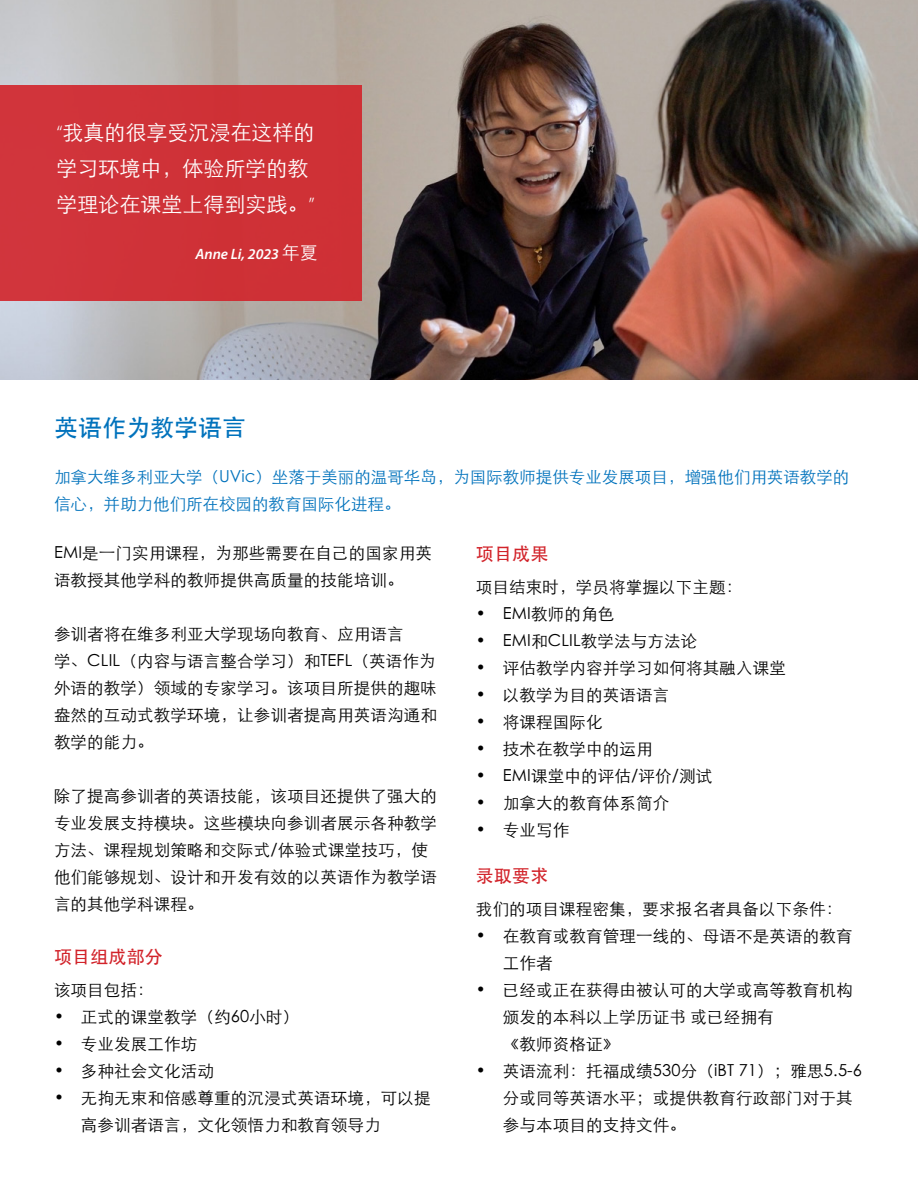
<style>
.page{position:relative;width:918px;height:1188px;background:#fff}
.page>*{position:absolute;margin:0;border:0;box-sizing:border-box;transform-origin:0 0}
.t1{font:500 24px "ST Heiti SC";color:#0072bc}
.t2{font:300 21px/36px "ST Heiti SC";color:#fff}
.t3{font:500 18px "ST Heiti SC";letter-spacing:.01em;color:#d2232a}
.t4{font:300 16.5px/27px "ST Heiti SC";letter-spacing:.01em;color:#000}
.t5{font:300 16.5px/27px "ST Heiti SC";color:#0072bc}
.t6{font:italic 600 15px "Myriad Pro";color:#fff}
.s1{font-family:"Myriad Pro"}
.s2{font-family:"ST Heiti SC";font-weight:300;font-style:normal;font-size:18px}
</style>
<div class="page">
<img style="left:0;top:0;width:918px;height:379px">
<div style="left:0;top:85px;width:362px;height:215px;background:#cf3237"></div>
<p class="t2" style="left:56px;top:112px;width:260px"><span class="s1">“</span>我真的很享受沉浸在这样的学习环境中，体验所学的教学理论在课堂上得到实践。<span class="s1">”</span></p>
<p class="t6" style="left:195px;top:245px;width:124px">Anne Li, 2023 <span class="s2">年夏</span></p>
<h1 class="t1" style="left:54px;top:414px;width:193px">英语作为教学语言</h1>
<p class="t5" style="left:54px;top:462px;width:797px">加拿大维多利亚大学（UVic）坐落于美丽的温哥华岛，为国际教师提供专业发展项目，增强他们用英语教学的信心，并助力他们所在校园的教育国际化进程。</p>
<p class="t4" style="left:54px;top:537px;width:380px">EMI是一门实用课程，为那些需要在自己的国家用英语教授其他学科的教师提供高质量的技能培训。</p>
<p class="t4" style="left:54px;top:618px;width:385px">参训者将在维多利亚大学现场向教育、应用语言<br>学、CLIL（内容与语言整合学习）和TEFL（英语作为外语的教学）领域的专家学习。该项目所提供的趣味盎然的互动式教学环境，让参训者提高用英语沟通和教学的能力。</p>
<p class="t4" style="left:54px;top:780px;width:385px">除了提高参训者的英语技能，该项目还提供了强大的专业发展支持模块。这些模块向参训者展示各种教学方法、课程规划策略和交际式/体验式课堂技巧，使他们能够规划、设计和开发有效的以英语作为教学语言的其他学科课程。</p>
<p class="t3" style="left:54px;top:947px;width:110px">项目组成部分</p>
<p class="t4" style="left:54px;top:975px;width:101px">该项目包括：</p>
<p class="t4" style="left:54px;top:1002px;width:247px">• 正式的课堂教学（约60小时）</p>
<p class="t4" style="left:54px;top:1029px;width:145px">• 专业发展工作坊</p>
<p class="t4" style="left:54px;top:1056px;width:162px">• 多种社会文化活动</p>
<p class="t4" style="left:81px;top:1083px;width:351px;text-indent:-27px">• 无拘无束和倍感尊重的沉浸式英语环境，可以提高参训者语言，文化领悟力和教育领导力</p>
<p class="t3" style="left:476px;top:544px;width:74px">项目成果</p>
<p class="t4" style="left:476px;top:572px;width:268px">项目结束时，学员将掌握以下主题：</p>
<p class="t4" style="left:476px;top:599px;width:140px">• EMI教师的角色</p>
<p class="t4" style="left:476px;top:626px;width:223px">• EMI和CLIL教学法与方法论</p>
<p class="t4" style="left:476px;top:653px;width:312px">• 评估教学内容并学习如何将其融入课堂</p>
<p class="t4" style="left:476px;top:680px;width:195px">• 以教学为目的英语语言</p>
<p class="t4" style="left:476px;top:707px;width:128px">• 将课程国际化</p>
<p class="t4" style="left:476px;top:734px;width:178px">• 技术在教学中的运用</p>
<p class="t4" style="left:476px;top:761px;width:238px">• EMI课堂中的评估/评价/测试</p>
<p class="t4" style="left:476px;top:788px;width:195px">• 加拿大的教育体系简介</p>
<p class="t4" style="left:476px;top:815px;width:95px">• 专业写作</p>
<p class="t3" style="left:476px;top:866px;width:74px">录取要求</p>
<p class="t4" style="left:476px;top:894px;width:368px">我们的项目课程密集，要求报名者具备以下条件：</p>
<p class="t4" style="left:503px;top:921px;width:351px;text-indent:-27px">• 在教育或教育管理一线的、母语不是英语的教育工作者</p>
<p class="t4" style="left:503px;top:975px;width:351px;text-indent:-27px">• 已经或正在获得由被认可的大学或高等教育机构颁发的本科以上学历证书或已经拥有<br>《教师资格证》</p>
<p class="t4" style="left:503px;top:1056px;width:361px;text-indent:-27px">• 英语流利：托福成绩530分（iBT 71）；雅思5.5-6分或同等英语水平；或提供教育行政部门对于其参与本项目的支持文件。</p>
</div>
